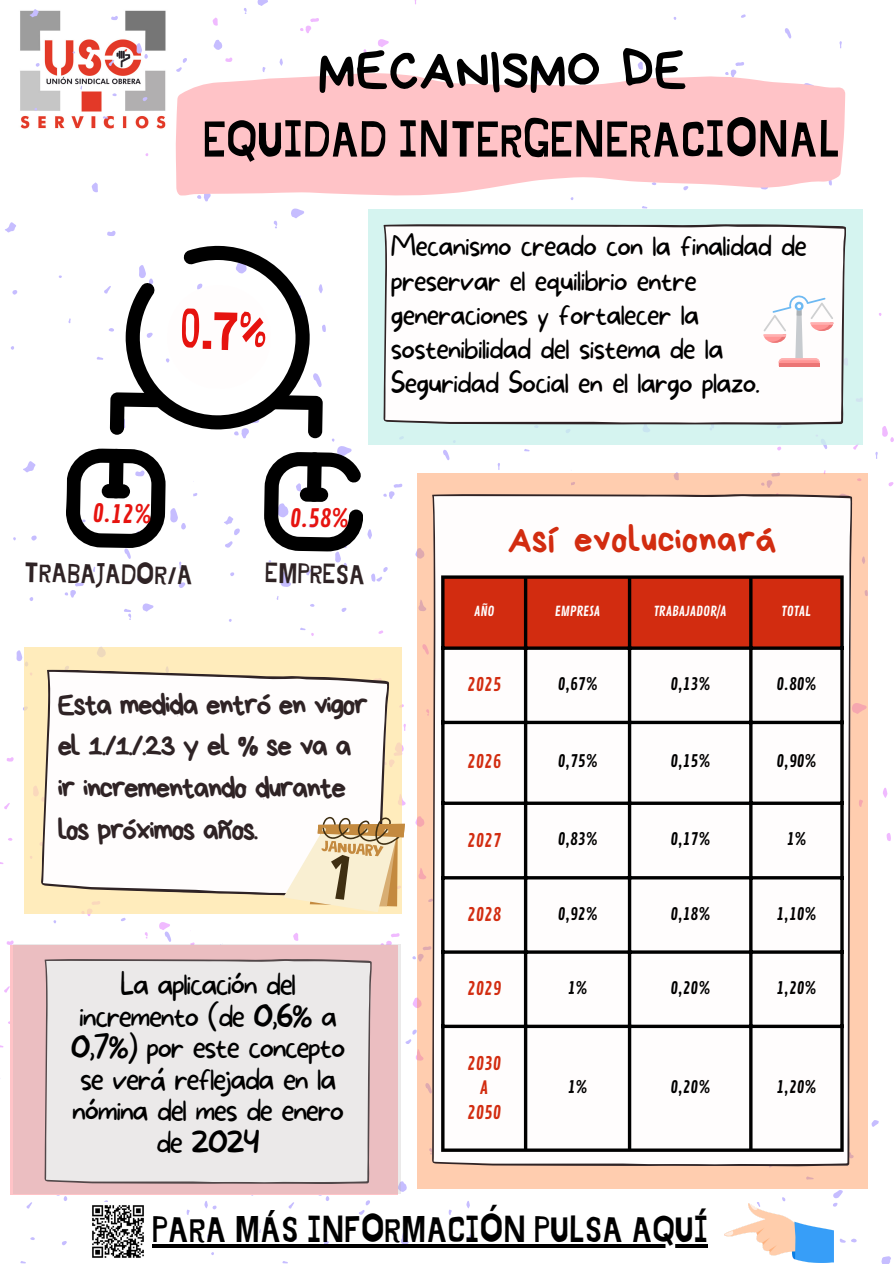
<style>
.page{position:relative;width:894px;height:1264px;background:#fff}
.page>*{position:absolute;margin:0;border:0;box-sizing:border-box;transform-origin:0 0}
.t1{font:55.65px "Bryndan Write";color:#000}
.t2{font:53.7px "Jingleberry";color:#e6130f}
.t3{font:50.1px "Jingleberry";color:#000}
.t4{font:37.5px "Bryndan Write";color:#d22c10}
.t5{font:36.3px "Jingleberry";color:#000}
.t6{font:100 30.45px/31.5px "More Sugar";letter-spacing:-.065em;color:#000;text-align:center}
.t7{font:30px/41.7px "Bryndan Write";letter-spacing:-.065em;color:#2f2325}
.t8{font:100 28.95px/34.2px "More Sugar";letter-spacing:-.05em;color:#000}
.t9{font:27.75px "Jingleberry";color:#2f2325}
.t10{font:24.3px "Contrail One";color:#e6130f}
.t11{font:18px/24.8px "Contrail One";color:#d22c10;text-align:center}
.t12{font:16.5px "Contrail One";color:#000}
.t13{font:13.5px "Contrail One";color:#fff}
</style>
<div class="page">
<svg style="left:785px;top:28px;width:6px;height:11px"></svg>
<svg style="left:741px;top:14px;width:4px;height:4px"></svg>
<svg style="left:291px;top:214px;width:12px;height:4px"></svg>
<svg style="left:5px;top:222px;width:11px;height:10px"></svg>
<svg style="left:92px;top:182px;width:6px;height:10px"></svg>
<svg style="left:107px;top:231px;width:9px;height:5px"></svg>
<svg style="left:318px;top:284px;width:5px;height:9px"></svg>
<svg style="left:322px;top:324px;width:4px;height:8px"></svg>
<svg style="left:12px;top:290px;width:6px;height:4px"></svg>
<svg style="left:11px;top:346px;width:3px;height:4px"></svg>
<svg style="left:68px;top:318px;width:3px;height:5px"></svg>
<svg style="left:273px;top:220px;width:4px;height:8px"></svg>
<svg style="left:378px;top:39px;width:10px;height:8px"></svg>
<svg style="left:212px;top:17px;width:6px;height:9px"></svg>
<svg style="left:225px;top:58px;width:7px;height:3px"></svg>
<svg style="left:300px;top:18px;width:19px;height:15px"></svg>
<svg style="left:363px;top:49px;width:3px;height:7px"></svg>
<svg style="left:7px;top:940px;width:7px;height:4px"></svg>
<svg style="left:4px;top:986px;width:6px;height:6px"></svg>
<svg style="left:81px;top:913px;width:19px;height:3px"></svg>
<svg style="left:144px;top:932px;width:4px;height:6px"></svg>
<svg style="left:881px;top:1256px;width:10px;height:7px"></svg>
<svg style="left:871px;top:1120px;width:8px;height:7px"></svg>
<svg style="left:839px;top:1238px;width:18px;height:5px"></svg>
<svg style="left:831px;top:1188px;width:13px;height:19px"></svg>
<svg style="left:782px;top:1197px;width:4px;height:4px"></svg>
<svg style="left:401px;top:1181px;width:6px;height:10px"></svg>
<svg style="left:401px;top:1233px;width:8px;height:11px"></svg>
<svg style="left:466px;top:1201px;width:4px;height:7px"></svg>
<svg style="left:288px;top:1202px;width:6px;height:6px"></svg>
<svg style="left:359px;top:1200px;width:11px;height:14px"></svg>
<svg style="left:469px;top:1234px;width:3px;height:6px"></svg>
<svg style="left:324px;top:1241px;width:5px;height:3px"></svg>
<svg style="left:448px;top:1209px;width:4px;height:6px"></svg>
<svg style="left:318px;top:1195px;width:11px;height:6px"></svg>
<svg style="left:292px;top:1237px;width:5px;height:3px"></svg>
<svg style="left:193px;top:493px;width:4px;height:3px"></svg>
<svg style="left:443px;top:450px;width:6px;height:10px"></svg>
<svg style="left:341px;top:607px;width:5px;height:5px"></svg>
<svg style="left:497px;top:463px;width:3px;height:7px"></svg>
<svg style="left:310px;top:604px;width:4px;height:3px"></svg>
<svg style="left:383px;top:483px;width:19px;height:16px"></svg>
<svg style="left:142px;top:603px;width:11px;height:8px"></svg>
<svg style="left:17px;top:650px;width:6px;height:11px"></svg>
<svg style="left:179px;top:561px;width:2px;height:8px"></svg>
<svg style="left:65px;top:582px;width:19px;height:16px"></svg>
<svg style="left:403px;top:724px;width:3px;height:7px"></svg>
<svg style="left:159px;top:922px;width:12px;height:19px"></svg>
<svg style="left:121px;top:918px;width:5px;height:3px"></svg>
<svg style="left:7px;top:757px;width:7px;height:4px"></svg>
<svg style="left:4px;top:803px;width:6px;height:6px"></svg>
<svg style="left:412px;top:997px;width:5px;height:11px"></svg>
<svg style="left:405px;top:1029px;width:12px;height:31px"></svg>
<svg style="left:293px;top:932px;width:5px;height:8px"></svg>
<svg style="left:381px;top:933px;width:18px;height:11px"></svg>
<svg style="left:204px;top:1201px;width:13px;height:8px"></svg>
<svg style="left:26px;top:1202px;width:6px;height:6px"></svg>
<svg style="left:207px;top:1234px;width:3px;height:6px"></svg>
<svg style="left:62px;top:1241px;width:5px;height:4px"></svg>
<svg style="left:186px;top:1209px;width:4px;height:6px"></svg>
<svg style="left:56px;top:1195px;width:11px;height:6px"></svg>
<svg style="left:30px;top:1237px;width:5px;height:3px"></svg>
<svg style="left:401px;top:742px;width:3px;height:40px"></svg>
<svg style="left:378px;top:630px;width:5px;height:4px"></svg>
<svg style="left:852px;top:444px;width:6px;height:5px"></svg>
<svg style="left:888px;top:482px;width:5px;height:4px"></svg>
<svg style="left:882px;top:426px;width:11px;height:16px"></svg>
<svg style="left:777px;top:446px;width:4px;height:4px"></svg>
<svg style="left:815px;top:444px;width:12px;height:5px"></svg>
<svg style="left:883px;top:787px;width:4px;height:10px"></svg>
<svg style="left:886px;top:833px;width:4px;height:8px"></svg>
<div style="left:417px;top:473px;width:450px;height:715px;background:#ffcdaf"></div>
<div style="left:24px;top:647px;width:377px;height:266px;background:#ffecbc"></div>
<div style="left:432px;top:494px;width:419px;height:672px;background:#fffdfd"></div>
<svg style="left:23px;top:461px;width:13px;height:11px"></svg>
<svg style="left:313px;top:373px;width:8px;height:14px"></svg>
<svg style="left:372px;top:567px;width:15px;height:14px"></svg>
<svg style="left:179px;top:582px;width:6px;height:6px"></svg>
<svg style="left:31px;top:535px;width:6px;height:5px"></svg>
<svg style="left:137px;top:577px;width:6px;height:4px"></svg>
<svg style="left:124px;top:609px;width:7px;height:11px"></svg>
<svg style="left:29px;top:597px;width:4px;height:4px"></svg>
<div style="left:368px;top:209px;width:494px;height:235px;background:#d5f4f0"></div>
<svg style="left:41px;top:669px;width:348px;height:226px;fill:#fffdfd"></svg>
<div style="left:383px;top:224px;width:463px;height:201px;background:#fffdfd"></div>
<svg style="left:224px;top:395px;width:148px;height:192px"></svg>
<svg style="left:66px;top:448px;width:120px;height:111px"></svg>
<svg style="left:97px;top:245px;width:214px;height:190px"></svg>
<svg style="left:763px;top:295px;width:70px;height:71px"></svg>
<hr style="left:778px;top:363px;width:41px;height:3px;background:#eb7575">
<svg style="left:268px;top:791px;width:137px;height:121px"></svg>
<img style="left:20px;top:10px;width:146px;height:119px">
<svg style="left:213px;top:40px;width:9px;height:10px"></svg>
<svg style="left:257px;top:0;width:11px;height:6px"></svg>
<svg style="left:30px;top:9px;width:9px;height:8px"></svg>
<svg style="left:110px;top:15px;width:8px;height:5px"></svg>
<svg style="left:108px;top:60px;width:6px;height:6px"></svg>
<svg style="left:143px;top:97px;width:4px;height:4px"></svg>
<svg style="left:136px;top:43px;width:14px;height:16px"></svg>
<svg style="left:36px;top:63px;width:4px;height:4px"></svg>
<svg style="left:112px;top:93px;width:5px;height:3px"></svg>
<svg style="left:103px;top:116px;width:5px;height:3px"></svg>
<svg style="left:34px;top:107px;width:3px;height:4px"></svg>
<svg style="left:175px;top:61px;width:670px;height:153px;fill:#ffc3c7"></svg>
<img style="left:724px;top:1203px;width:109px;height:59px">
<hr style="left:152px;top:1244px;width:556px;height:3px;background:#000">
<svg style="left:442px;top:561px;width:400px;height:85px"></svg>
<hr style="left:441px;top:579px;width:3px;height:569px;background:#000">
<svg style="left:523px;top:579px;width:4px;height:569px;fill:#000"></svg>
<svg style="left:627px;top:579px;width:4px;height:569px;fill:#000"></svg>
<hr style="left:749px;top:579px;width:3px;height:569px;background:#000">
<hr style="left:840px;top:579px;width:3px;height:569px;background:#000">
<svg style="left:441px;top:575px;width:402px;height:4px;fill:#000"></svg>
<svg style="left:444px;top:646px;width:396px;height:4px;fill:#000"></svg>
<svg style="left:444px;top:720px;width:397px;height:4px;fill:#000"></svg>
<svg style="left:444px;top:801px;width:396px;height:4px;fill:#000"></svg>
<hr style="left:441px;top:876px;width:402px;height:3px;background:#000">
<hr style="left:441px;top:950px;width:402px;height:3px;background:#000">
<svg style="left:444px;top:1024px;width:396px;height:4px;fill:#000"></svg>
<hr style="left:441px;top:1148px;width:402px;height:3px;background:#000">
<svg style="left:14px;top:944px;width:387px;height:249px;fill:#ebe9e9"></svg>
<img style="left:92px;top:1205px;width:52px;height:53px">
<p class="t1" style="left:318px;top:42px;width:370px">MECANISMO DE</p>
<p class="t3" style="left:203px;top:116px;width:639px">EQUIDAD INTERGENERACIONAL</p>
<p class="t2" style="left:181px;top:306px;width:88px;rotate:1deg">0.7%</p>
<p class="t8" style="left:390px;top:230px;width:418px">Mecanismo creado con la finalidad de preservar el equilibrio entre generaciones y fortalecer la sostenibilidad del sistema de la Seguridad Social en el largo plazo.</p>
<p class="t10" style="left:93px;top:499px;width:60px;rotate:1deg">0.12%</p>
<p class="t10" style="left:290px;top:503px;width:60px;rotate:1deg">0.58%</p>
<p class="t9" style="left:25px;top:559px;width:170px;rotate:1deg">TRABAJADOR/A</p>
<p class="t9" style="left:265px;top:560px;width:102px;rotate:1deg">EMPRESA</p>
<p class="t7" style="left:57px;top:684px;width:312px">Esta medida entró en vigor el 1./1./.23 y el % se va a ir incrementando durante los próximos años.</p>
<p class="t6" style="left:71px;top:969px;width:276px">La aplicación del incremento (de 0,6% a<br>0,7%) por este concepto se verá reflejada en la nómina del mes de enero de 2024</p>
<p class="t4" style="left:507px;top:521px;width:271px">Así evolucionará</p>
<p class="t13" style="left:474px;top:603px;width:22px">AÑO</p>
<p class="t13" style="left:554px;top:603px;width:47px">EMPRESA</p>
<p class="t13" style="left:653px;top:603px;width:74px">TRABAJADOR/A</p>
<p class="t13" style="left:781px;top:603px;width:31px">TOTAL</p>
<p class="t11" style="left:467px;top:673px;width:35px">2025</p>
<p class="t12" style="left:557px;top:674px;width:41px">0,67%</p>
<p class="t12" style="left:670px;top:674px;width:41px">0,13%</p>
<p class="t12" style="left:776px;top:674px;width:41px">0.80%</p>
<p class="t11" style="left:467px;top:750px;width:35px">2026</p>
<p class="t12" style="left:557px;top:751px;width:41px">0,75%</p>
<p class="t12" style="left:670px;top:751px;width:41px">0,15%</p>
<p class="t12" style="left:776px;top:751px;width:41px">0,90%</p>
<p class="t11" style="left:467px;top:828px;width:35px">2027</p>
<p class="t12" style="left:557px;top:829px;width:41px">0,83%</p>
<p class="t12" style="left:670px;top:829px;width:41px">0,17%</p>
<p class="t12" style="left:786px;top:829px;width:21px">1%</p>
<p class="t11" style="left:467px;top:903px;width:35px">2028</p>
<p class="t12" style="left:557px;top:904px;width:41px">0,92%</p>
<p class="t12" style="left:670px;top:904px;width:41px">0,18%</p>
<p class="t12" style="left:776px;top:904px;width:41px">1,10%</p>
<p class="t11" style="left:467px;top:977px;width:35px">2029</p>
<p class="t12" style="left:567px;top:978px;width:21px">1%</p>
<p class="t12" style="left:670px;top:978px;width:41px">0,20%</p>
<p class="t12" style="left:776px;top:978px;width:41px">1,20%</p>
<p class="t11" style="left:467px;top:1051px;width:35px">2030<br>A<br>2050</p>
<p class="t12" style="left:567px;top:1077px;width:21px">1%</p>
<p class="t12" style="left:670px;top:1077px;width:41px">0,20%</p>
<p class="t12" style="left:776px;top:1077px;width:41px">1,20%</p>
<p class="t5" style="left:152px;top:1213px;width:557px">PARA MÁS INFORMACIÓN PULSA AQUÍ</p>
</div>
